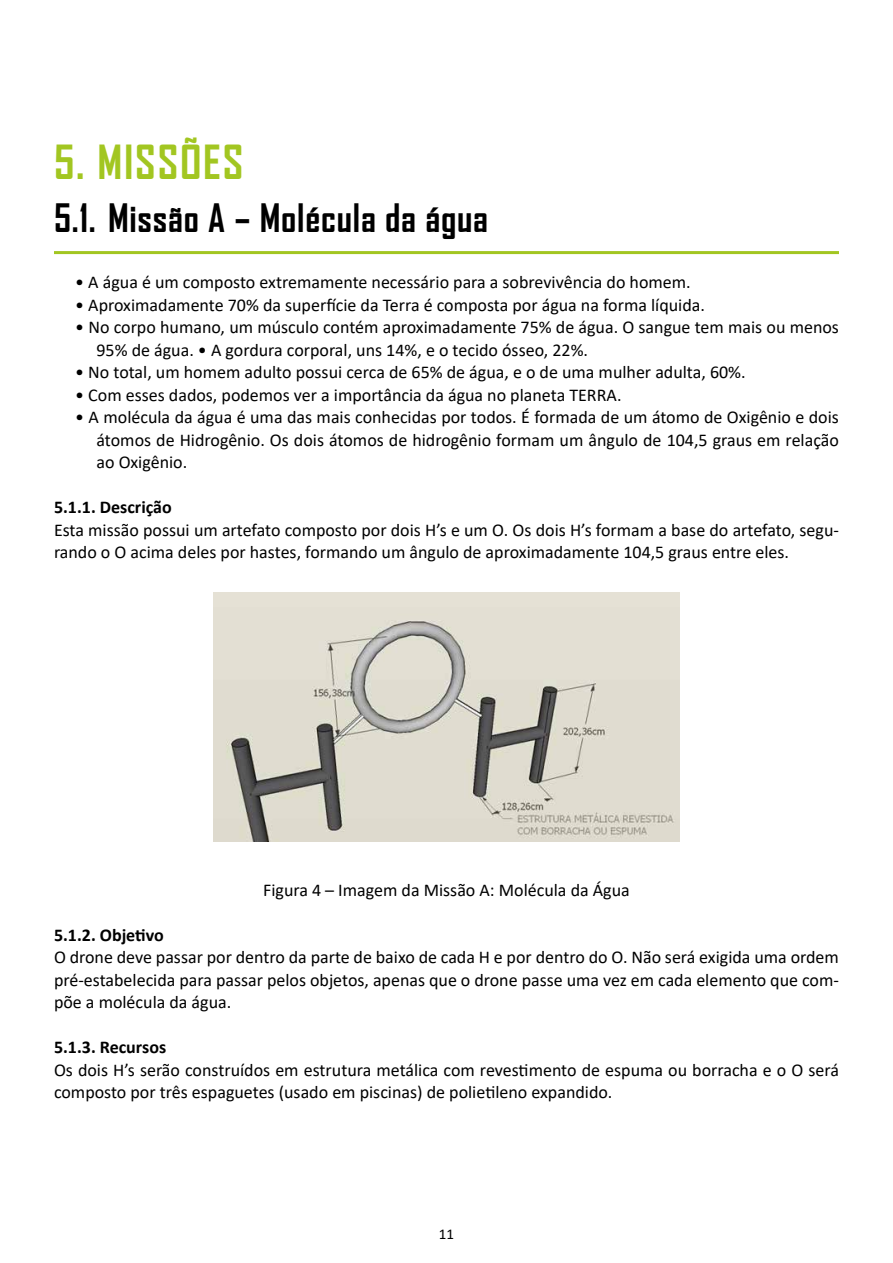
<style>
.page{position:relative;width:893px;height:1263px;background:#fff}
.page>*{position:absolute;margin:0;border:0;box-sizing:border-box;transform-origin:0 0}
.t1{font:700 45px "Agency FB";letter-spacing:.04em;color:#a2c621}
.t2{font:700 37.5px "Agency FB";letter-spacing:.02em;color:#000}
.t3{font:18px/22.5px "Calibri";color:#000}
.t4{font:700 18px "Calibri";color:#000}
.t5{font:15px "Calibri";color:#000}
</style>
<div class="page">
<hr style="left:54px;top:251px;width:785px;height:3px;background:#a2c621">
<img style="left:214px;top:592px;width:465px;height:249px">
<h1 class="t1" style="left:54px;top:134px;width:191px">5. MISSÕES</h1>
<h2 class="t2" style="left:54px;top:194px;width:436px">5.1. Missão A – Molécula da água</h2>
<p class="t3" style="left:75px;top:271px;width:617px">• A água é um composto extremamente necessário para a sobrevivência do homem.</p>
<p class="t3" style="left:75px;top:293px;width:631px">• Aproximadamente 70% da superfície da Terra é composta por água na forma líquida.</p>
<p class="t3" style="left:97px;top:316px;width:744px;text-indent:-21px">• No corpo humano, um músculo contém aproximadamente 75% de água. O sangue tem mais ou menos<br>95% de água. • A gordura corporal, uns 14%, e o tecido ósseo, 22%.</p>
<p class="t3" style="left:75px;top:361px;width:672px">• No total, um homem adulto possui cerca de 65% de água, e o de uma mulher adulta, 60%.</p>
<p class="t3" style="left:75px;top:383px;width:548px">• Com esses dados, podemos ver a importância da água no planeta TERRA.</p>
<p class="t3" style="left:97px;top:406px;width:744px;text-align:justify;text-indent:-21px">• A molécula da água é uma das mais conhecidas por todos. É formada de um átomo de Oxigênio e dois átomos de Hidrogênio. Os dois átomos de hidrogênio formam um ângulo de 104,5 graus em relação ao Oxigênio.</p>
<p class="t4" style="left:54px;top:495px;width:119px">5.1.1. Descrição</p>
<p class="t3" style="left:54px;top:518px;width:786px">Esta missão possui um artefato composto por dois H’s e um O. Os dois H’s formam a base do artefato, segu&shy;rando o O acima deles por hastes, formando um ângulo de aproximadamente 104,5 graus entre eles.</p>
<p class="t3" style="left:263px;top:878px;width:368px">Figura 4 – Imagem da Missão A: Molécula da Água</p>
<p class="t4" style="left:54px;top:922px;width:111px">5.1.2. Objetivo</p>
<p class="t3" style="left:54px;top:946px;width:786px;text-align:justify">O drone deve passar por dentro da parte de baixo de cada H e por dentro do O. Não será exigida uma ordem pré-estabelecida para passar pelos objetos, apenas que o drone passe uma vez em cada elemento que com&shy;põe a molécula da água.</p>
<p class="t4" style="left:54px;top:1035px;width:114px">5.1.3. Recursos</p>
<p class="t3" style="left:54px;top:1058px;width:786px">Os dois H’s serão construídos em estrutura metálica com revestimento de espuma ou borracha e o O será composto por três espaguetes (usado em piscinas) de polietileno expandido.</p>
<p class="t5" style="left:439px;top:1224px;width:17px">11</p>
</div>
